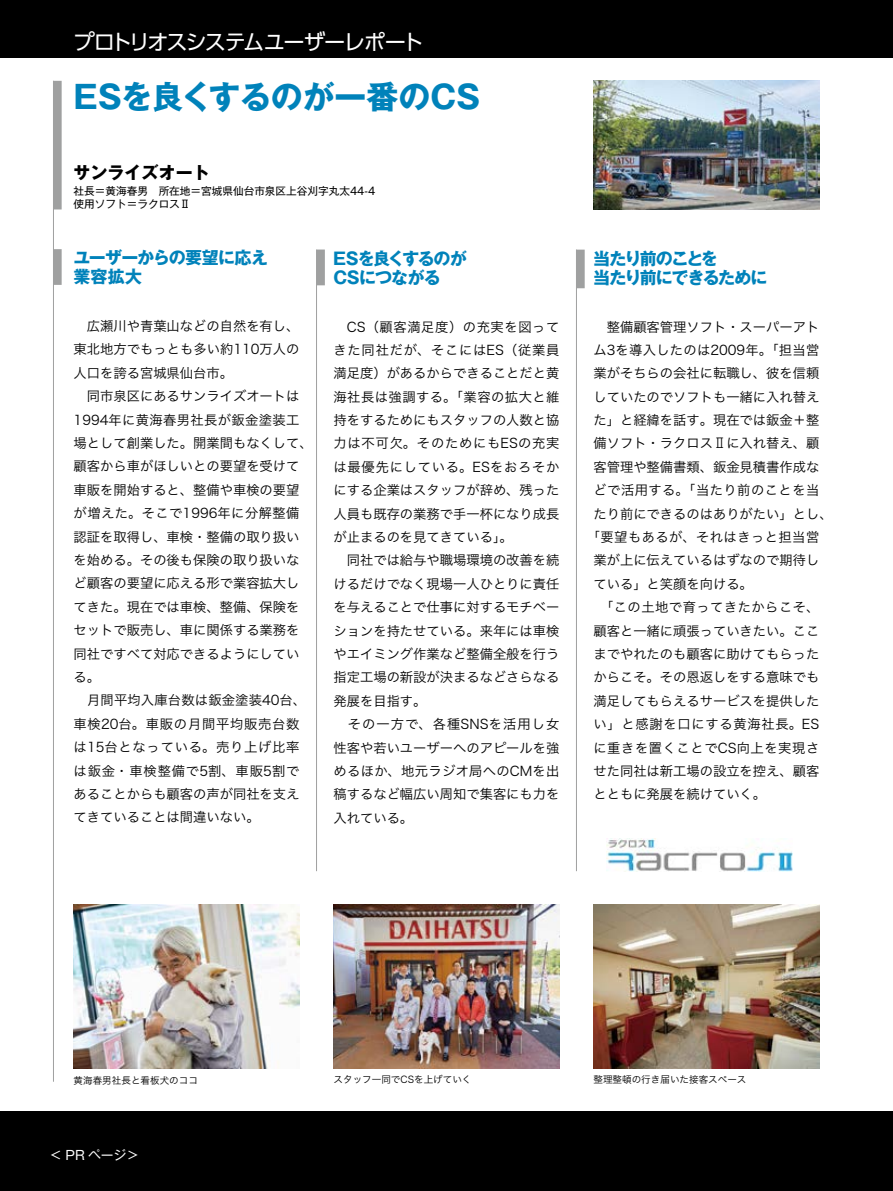
<style>
.page{position:relative;width:893px;height:1191px;background:#fff}
.page>*{position:absolute;margin:0;border:0;box-sizing:border-box;transform-origin:0 0}
.t1{font:700 31.95px "Gothic MB101 Pro";letter-spacing:-.01em;color:#0082ba}
.t2{font:21.3px "PUD Shin Go Pr 6 N";letter-spacing:-.075em;color:#fff}
.t3{font:700 16.95px/19.2px "Gothic MB101 Pr 5";letter-spacing:-.055em;color:#0082ba}
.t4{font:700 16.95px/19.2px "Gothic MB101 Pr 5";letter-spacing:-.085em;color:#0082ba}
.t5{font:700 16.95px "Gothic MB101 Pro";color:#000}
.t6{font:13.35px/23.4px "Hira Kaku Pro W3";color:#000}
.t7{font:13.35px "Hira Kaku Pro W3";letter-spacing:.035em;color:#000}
.t8{font:13.35px "Hira Kaku Pro W3";letter-spacing:.025em;color:#000}
.t9{font:13.35px "Hira Kaku Pro W3";letter-spacing:.055em;color:#000}
.t10{font:13.35px "Hira Kaku Pro W3";letter-spacing:.045em;color:#000}
.t11{font:12.75px "Gothic MB101 Pro";color:#fff}
.t12{font:10.65px/12.8px "Gothic MB101 Pro";color:#000}
.t13{font:9.6px "Hira Kaku Pro W3";color:#000}
.s1{font-family:"Gothic MB101 Pr 5"}
.s2{font-family:"Shin Go Pro";font-weight:300}
</style>
<div class="page">
<div style="left:0;top:0;width:893px;height:57px;background:#000"></div>
<div style="left:0;top:1111px;width:893px;height:80px;background:#000"></div>
<div style="left:53px;top:249px;width:9px;height:36px;background:#9fa0a0"></div>
<div style="left:316px;top:249px;width:9px;height:36px;background:#9fa0a0"></div>
<div style="left:576px;top:250px;width:9px;height:38px;background:#9fa0a0"></div>
<div style="left:53px;top:81px;width:9px;height:128px;background:#9fa0a0"></div>
<img style="left:593px;top:81px;width:226px;height:128px">
<img style="left:74px;top:904px;width:225px;height:164px">
<hr style="left:576px;top:250px;width:1px;height:621px;background:#9fa0a0">
<hr style="left:316px;top:250px;width:1px;height:621px;background:#9fa0a0">
<hr style="left:53px;top:81px;width:1px;height:1000px;background:#9fa0a0">
<img style="left:334px;top:904px;width:225px;height:164px">
<img style="left:593px;top:904px;width:226px;height:164px">
<img style="left:607px;top:838px;width:186px;height:33px">
<h2 class="t2" style="left:73px;top:30px;width:352px">プロトリオスシステムユーザーレポート</h2>
<h1 class="t1" style="left:74px;top:70px;width:408px">ESを良くするのが一番のCS</h1>
<p class="t5" style="left:74px;top:159px;width:138px">サンライズオート</p>
<p class="t12" style="left:74px;top:183px;width:303px">社長＝黄海春男　所在地＝宮城県仙台市泉区上谷刈字丸太44-4使用ソフト＝ラクロス<span class="s1">Ⅱ</span></p>
<p class="t3" style="left:73px;top:247px;width:196px">ユーザーからの要望に応え業容拡大</p>
<p class="t6" style="left:74px;top:313px;width:241px">　広瀬川や青葉山などの自然を有し、東北地方でもっとも多い約110万人の人口を誇る宮城県仙台市。<br>　同市泉区にあるサンライズオートは<br>1994年に黄海春男社長が鈑金塗装工場として創業した。開業間もなくして、顧客から車がほしいとの要望を受けて車販を開始すると、整備や車検の要望が増えた。そこで1996年に分解整備認証を取得し、車検・整備の取り扱いを始める。その後も保険の取り扱いなど顧客の要望に応える形で業容拡大してきた。現在では車検、整備、保険をセットで販売し、車に関係する業務を同社ですべて対応できるようにしている。<br>　月間平均入庫台数は鈑金塗装40台、車検20台。車販の月間平均販売台数は15台となっている。売り上げ比率は鈑金・車検整備で5割、車販5割であることからも顧客の声が同社を支えてきていることは間違いない。</p>
<p class="t3" style="left:333px;top:247px;width:135px">ESを良くするのが<br>CSにつながる</p>
<p class="t6" style="left:334px;top:314px;width:227px">　CS（顧客満足度）の充実を図ってきた同社だが、そこにはES（従業員満足度）があるからできることだと黄海社長は強調する。「業容の拡大と維持をするためにもスタッフの人数と協力は不可欠。そのためにもESの充実は最優先にしている。ESをおろそかにする企業はスタッフが辞め、残った人員も既存の業務で手一杯になり成長が止まるのを見てきている」。<br>　同社では給与や職場環境の改善を続けるだけでなく現場一人ひとりに責任を与えることで仕事に対するモチベーションを持たせている。来年には車検やエイミング作業など整備全般を行う指定工場の新設が決まるなどさらなる発展を目指す。<br>　その一方で、各種SNSを活用し女性客や若いユーザーへのアピールを強めるほか、地元ラジオ局へのCMを出稿するなど幅広い周知で集客にも力を入れている。</p>
<p class="t4" style="left:593px;top:247px;width:176px">当たり前のことを<br>当たり前にできるために</p>
<p class="t6" style="left:593px;top:314px;width:227px">　整備顧客管理ソフト・スーパーアト</p>
<p class="t8" style="left:593px;top:338px;width:227px">ム3を導入したのは2009年。「担当営</p>
<p class="t6" style="left:593px;top:360px;width:227px">業がそちらの会社に転職し、彼を信頼</p>
<p class="t6" style="left:593px;top:384px;width:227px">していたのでソフトも一緒に入れ替え</p>
<p class="t6" style="left:593px;top:407px;width:227px">た」と経緯を話す。現在では鈑金＋整</p>
<p class="t6" style="left:593px;top:431px;width:227px">備ソフト・ラクロス<span class="s2">Ⅱ</span>に入れ替え、顧</p>
<p class="t6" style="left:593px;top:454px;width:227px">客管理や整備書類、鈑金見積書作成な</p>
<p class="t7" style="left:593px;top:478px;width:227px">どで活用する。「当たり前のことを当</p>
<p class="t6" style="left:593px;top:501px;width:241px">たり前にできるのはありがたい」とし、</p>
<p class="t7" style="left:587px;top:525px;width:234px">「要望もあるが、それはきっと担当営</p>
<p class="t6" style="left:593px;top:548px;width:227px">業が上に伝えているはずなので期待し</p>
<p class="t6" style="left:593px;top:571px;width:161px">ている」と笑顔を向ける。</p>
<p class="t7" style="left:593px;top:595px;width:227px">　「この土地で育ってきたからこそ、</p>
<p class="t6" style="left:593px;top:618px;width:227px">顧客と一緒に頑張っていきたい。ここ</p>
<p class="t6" style="left:593px;top:641px;width:227px">までやれたのも顧客に助けてもらった</p>
<p class="t6" style="left:593px;top:665px;width:227px">からこそ。その恩返しをする意味でも</p>
<p class="t6" style="left:593px;top:688px;width:227px">満足してもらえるサービスを提供した</p>
<p class="t9" style="left:593px;top:712px;width:227px">い」と感謝を口にする黄海社長。ES</p>
<p class="t10" style="left:593px;top:735px;width:227px">に重きを置くことでCS向上を実現さ</p>
<p class="t6" style="left:593px;top:758px;width:227px">せた同社は新工場の設立を控え、顧客</p>
<p class="t6" style="left:593px;top:781px;width:174px">とともに発展を続けていく。</p>
<p class="t13" style="left:74px;top:1071px;width:126px">黄海春男社長と看板犬のココ</p>
<p class="t11" style="left:50px;top:1144px;width:91px">＜ PR ページ＞</p>
<p class="t13" style="left:334px;top:1070px;width:140px">スタッフ一同でCSを上げていく</p>
<p class="t13" style="left:593px;top:1070px;width:155px">整理整頓の行き届いた接客スペース</p>
</div>
